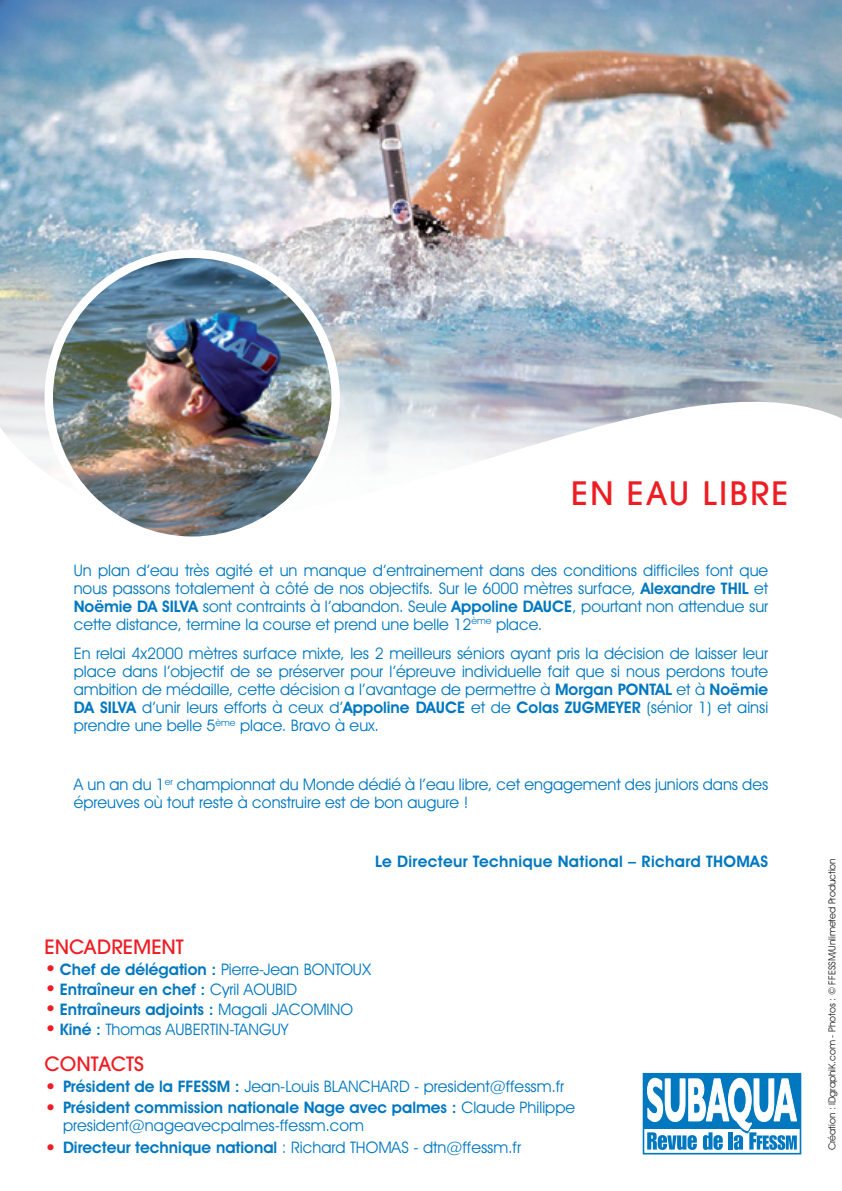
<style>
.page{position:relative;width:842px;height:1191px;background:#fff}
.page>*{position:absolute;margin:0;border:0;box-sizing:border-box;transform-origin:0 0}
.t1{font:500 32px "Avant Garde";letter-spacing:.07em;color:#ee1d23}
.t2{font:500 19.6px "Avant Garde";color:#ee1d23}
.t3{font:16px/18px "Avant Garde IT Cby BT";color:#0078c0;text-align:justify}
.t4{font:600 16px "Avant Garde IT Cby BT";color:#0078c0}
.t5{font:600 16px "Avant Garde IT Cby BT";letter-spacing:.02em;color:#0078c0}
.t6{font:9.8px "Avant Garde IT Cby BT";letter-spacing:-.005em;color:#231f20}
.s1{font-weight:600}
.s2{font-weight:600;font-size:21px;color:#ee1d23}
.s3{font-size:21px;color:#ee1d23}
.s4{font-weight:400}
</style>
<div class="page">
<img style="left:0;top:0;width:842px;height:345px">
<svg style="left:0;top:345px;width:842px;height:127px"></svg>
<img style="left:45px;top:249px;width:295px;height:288px">
<div style="left:643px;top:1073px;width:158px;height:81px;border:2px solid #0078c0"></div>
<div style="left:643px;top:1073px;width:157px;height:55px;background:#0078c0"></div>
<svg style="left:647px;top:1077px;width:150px;height:73px"></svg>
<h1 class="t1" style="left:571px;top:473px;width:219px">EN EAU LIBRE</h1>
<p class="t3" style="left:74px;top:561px;width:696px">Un plan d’eau très agité et un manque d’entrainement dans des conditions difficiles font que nous passons totalement à côté de nos objectifs. Sur le 6000 mètres surface, <span class="s1">Alexandre THIL</span> et <span class="s1">Noëmie DA SILVA</span> sont contraints à l’abandon. Seule <span class="s1">Appoline DAUCE</span>, pourtant non attendue sur cette distance, termine la course et prend une belle 12<sup>ème</sup> place.</p>
<p class="t3" style="left:74px;top:644px;width:696px">En relai 4x2000 mètres surface mixte, les 2 meilleurs séniors ayant pris la décision de laisser leur place dans l’objectif de se préserver pour l’épreuve individuelle fait que si nous perdons toute ambition de médaille, cette décision a l’avantage de permettre à <span class="s1">Morgan PONTAL</span> et à <span class="s1">Noëmie DA SILVA</span> d’unir leurs efforts à ceux d’<span class="s1">Appoline DAUCE</span> et de <span class="s1">Colas ZUGMEYER</span> (sénior 1) et ainsi prendre une belle 5<sup>ème</sup> place. Bravo à eux.</p>
<p class="t3" style="left:74px;top:775px;width:696px">A un an du 1<sup>er</sup> championnat du Monde dédié à l’eau libre, cet engagement des juniors dans des épreuves où tout reste à construire est de bon augure !</p>
<p class="t5" style="left:375px;top:851px;width:394px">Le Directeur Technique National – Richard THOMAS</p>
<p class="t2" style="left:45px;top:934px;width:141px">ENCADREMENT</p>
<p class="t3" style="left:45px;top:960px;width:328px"><span class="s2">•</span> <span class="s1">Chef de délégation :</span> Pierre-Jean BONTOUX</p>
<p class="t4" style="left:45px;top:979px;width:254px"><span class="s3">•</span> Entraîneur en chef : <span class="s4">Cyril AOUBID</span></p>
<p class="t4" style="left:45px;top:999px;width:310px"><span class="s3">•</span> Entraîneurs adjoints : <span class="s4">Magali JACOMINO</span></p>
<p class="t3" style="left:45px;top:1020px;width:246px"><span class="s2">•</span> <span class="s1">Kiné :</span> Thomas AUBERTIN-TANGUY</p>
<p class="t2" style="left:45px;top:1052px;width:101px">CONTACTS</p>
<p class="t3" style="left:45px;top:1077px;width:521px"><span class="s2">•</span> <span class="s1">Président de la FFESSM :</span> Jean-Louis BLANCHARD - president@ffessm.fr</p>
<p class="t3" style="left:63px;top:1098px;width:514px;text-indent:-18px"><span class="s2">•</span> <span class="s1">Président commission nationale Nage avec palmes :</span> Claude Philippe president@nageavecpalmes-ffessm.com</p>
<p class="t3" style="left:45px;top:1138px;width:478px"><span class="s2">•</span> <span class="s1">Directeur technique national</span> : Richard THOMAS - dtn@ffessm.fr</p>
<p class="t6" style="left:826px;top:1150px;width:293px;rotate:-90deg">Création : IDgraphiK.com - Photos : © FFESSM/Unlimeted Production</p>
</div>
